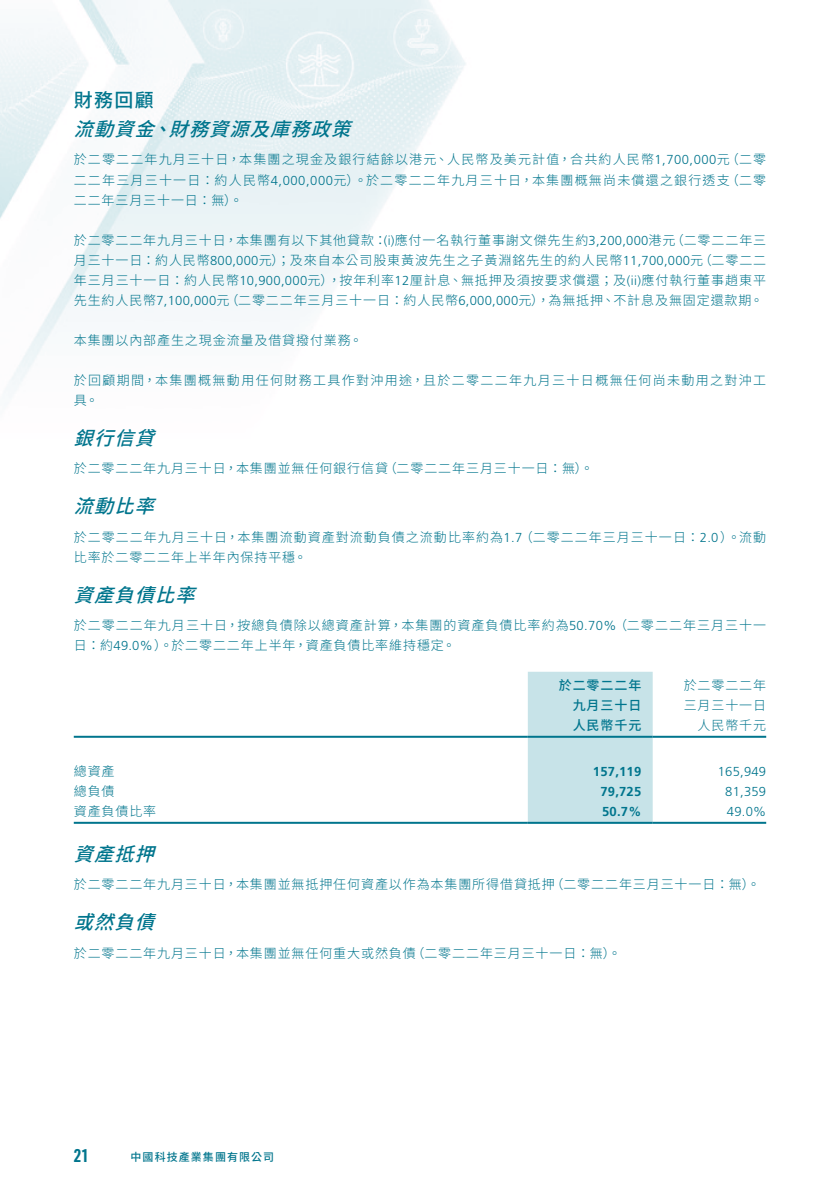
<style>
.page{position:relative;width:840px;height:1191px;background:#fff}
.page>*{position:absolute;margin:0;border:0;box-sizing:border-box;transform-origin:0 0}
.Heading_3{font:italic 500 19px "Source Han Sans TC";color:#00758d}
.Heading_2{font:500 19px "Source Han Sans TC";color:#00758d}
.t1{font:700 18px "URWDIN Cond";color:#00758d}
.Body_Text{font:300 13px/20px "Source Han Sans TC";letter-spacing:.07em;color:#00758d;text-align:justify}
.Body_Text-2{font:300 13px/20px "Source Han Sans TC";letter-spacing:.1em;color:#00758d}
.Body_Text-3{font:700 13px "Frutiger LT Std";letter-spacing:.02em;color:#00758d}
.Body_Text-4{font:300 13px "Frutiger LT Std";letter-spacing:.02em;color:#00758d}
.Body_Text-5{font:500 13px "Source Han Sans TC";letter-spacing:.07em;color:#00758d}
.t2{font:500 11px "Source Han Sans TC";letter-spacing:.095em;color:#00758d}
.s1{font-family:"Frutiger LT Std"}
</style>
<div class="page">
<img style="left:0;top:0;width:767px;height:824px">
<div style="left:527px;top:672px;width:125px;height:150px;background:#c7e3e8"></div>
<hr style="left:74px;top:736px;width:453px;height:2px;background:#00758d">
<hr style="left:527px;top:736px;width:125px;height:2px;background:#00758d">
<hr style="left:652px;top:736px;width:113px;height:2px;background:#00758d">
<hr style="left:74px;top:822px;width:453px;height:2px;background:#00758d">
<hr style="left:527px;top:822px;width:125px;height:2px;background:#00758d">
<hr style="left:652px;top:822px;width:113px;height:2px;background:#00758d">
<p class="Heading_2" style="left:74px;top:90px;width:81px">財務回顧</p>
<p class="Heading_3" style="left:74px;top:118px;width:292px">流動資金、財務資源及庫務政策</p>
<p class="Body_Text" style="left:74px;top:150px;width:693px">於二零二二年九月三十日，本集團之現金及銀行結餘以港元、人民幣及美元計值，合共約人民幣<span class="s1">1,700,000</span>元（二零二二年三月三十一日：約人民幣<span class="s1">4,000,000</span>元）。於二零二二年九月三十日，本集團概無尚未償還之銀行透支（二零二二年三月三十一日：無）。</p>
<p class="Body_Text" style="left:74px;top:230px;width:693px">於二零二二年九月三十日，本集團有以下其他貸款：<span class="s1">(i)</span>應付一名執行董事謝文傑先生約<span class="s1">3,200,000</span>港元（二零二二年三月三十一日：約人民幣<span class="s1">800,000</span>元）；及來自本公司股東黃波先生之子黃淵銘先生的約人民幣<span class="s1">11,700,000</span>元（二零二二年三月三十一日：約人民幣<span class="s1">10,900,000</span>元），按年利率<span class="s1">12</span>厘計息、無抵押及須按要求償還；及<span class="s1">(ii)</span>應付執行董事趙東平先生約人民幣<span class="s1">7,100,000</span>元（二零二二年三月三十一日：約人民幣<span class="s1">6,000,000</span>元），為無抵押、不計息及無固定還款期。</p>
<p class="Body_Text" style="left:74px;top:330px;width:290px">本集團以內部產生之現金流量及借貸撥付業務。</p>
<p class="Body_Text-2" style="left:74px;top:370px;width:693px">於回顧期間，本集團概無動用任何財務工具作對沖用途，且於二零二二年九月三十日概無任何尚未動用之對沖工具。</p>
<p class="Heading_3" style="left:74px;top:427px;width:96px">銀行信貸</p>
<p class="Body_Text" style="left:74px;top:458px;width:521px">於二零二二年九月三十日，本集團並無任何銀行信貸（二零二二年三月三十一日：無）。</p>
<p class="Heading_3" style="left:74px;top:495px;width:96px">流動比率</p>
<p class="Body_Text" style="left:74px;top:527px;width:693px">於二零二二年九月三十日，本集團流動資產對流動負債之流動比率約為<span class="s1">1.7</span>（二零二二年三月三十一日：<span class="s1">2.0</span>）。流動比率於二零二二年上半年內保持平穩。</p>
<p class="Heading_3" style="left:74px;top:584px;width:136px">資產負債比率</p>
<p class="Body_Text" style="left:74px;top:615px;width:693px">於二零二二年九月三十日，按總負債除以總資產計算，本集團的資產負債比率約為<span class="s1">50.70%</span>（二零二二年三月三十一日：約<span class="s1">49.0%</span>）。於二零二二年上半年，資產負債比率維持穩定。</p>
<p class="Body_Text-5" style="left:558px;top:678px;width:84px">於二零二二年</p>
<p class="Body_Text-5" style="left:572px;top:698px;width:70px">九月三十日</p>
<p class="Body_Text" style="left:683px;top:675px;width:84px">於二零二二年</p>
<p class="Body_Text" style="left:683px;top:695px;width:84px">三月三十一日</p>
<p class="Body_Text-5" style="left:572px;top:718px;width:70px">人民幣千元</p>
<p class="Body_Text" style="left:697px;top:715px;width:70px">人民幣千元</p>
<p class="Body_Text" style="left:74px;top:761px;width:42px">總資產</p>
<p class="Body_Text-3" style="left:592px;top:764px;width:50px">157,119</p>
<p class="Body_Text-4" style="left:717px;top:764px;width:50px">165,949</p>
<p class="Body_Text" style="left:74px;top:781px;width:42px">總負債</p>
<p class="Body_Text-3" style="left:600px;top:784px;width:42px">79,725</p>
<p class="Body_Text-4" style="left:724px;top:784px;width:42px">81,359</p>
<p class="Body_Text" style="left:74px;top:801px;width:84px">資產負債比率</p>
<p class="Body_Text-3" style="left:601px;top:804px;width:41px">50.7%</p>
<p class="Body_Text-4" style="left:726px;top:804px;width:41px">49.0%</p>
<p class="Heading_3" style="left:74px;top:843px;width:96px">資產抵押</p>
<p class="Body_Text" style="left:74px;top:874px;width:687px">於二零二二年九月三十日，本集團並無抵押任何資產以作為本集團所得借貸抵押（二零二二年三月三十一日：無）。</p>
<p class="Heading_3" style="left:74px;top:911px;width:96px">或然負債</p>
<p class="Body_Text" style="left:74px;top:943px;width:548px">於二零二二年九月三十日，本集團並無任何重大或然負債（二零二二年三月三十一日：無）。</p>
<h2 class="t1" style="left:74px;top:1143px;width:17px">21</h2>
<p class="t2" style="left:130px;top:1151px;width:145px">中國科技產業集團有限公司</p>
</div>
